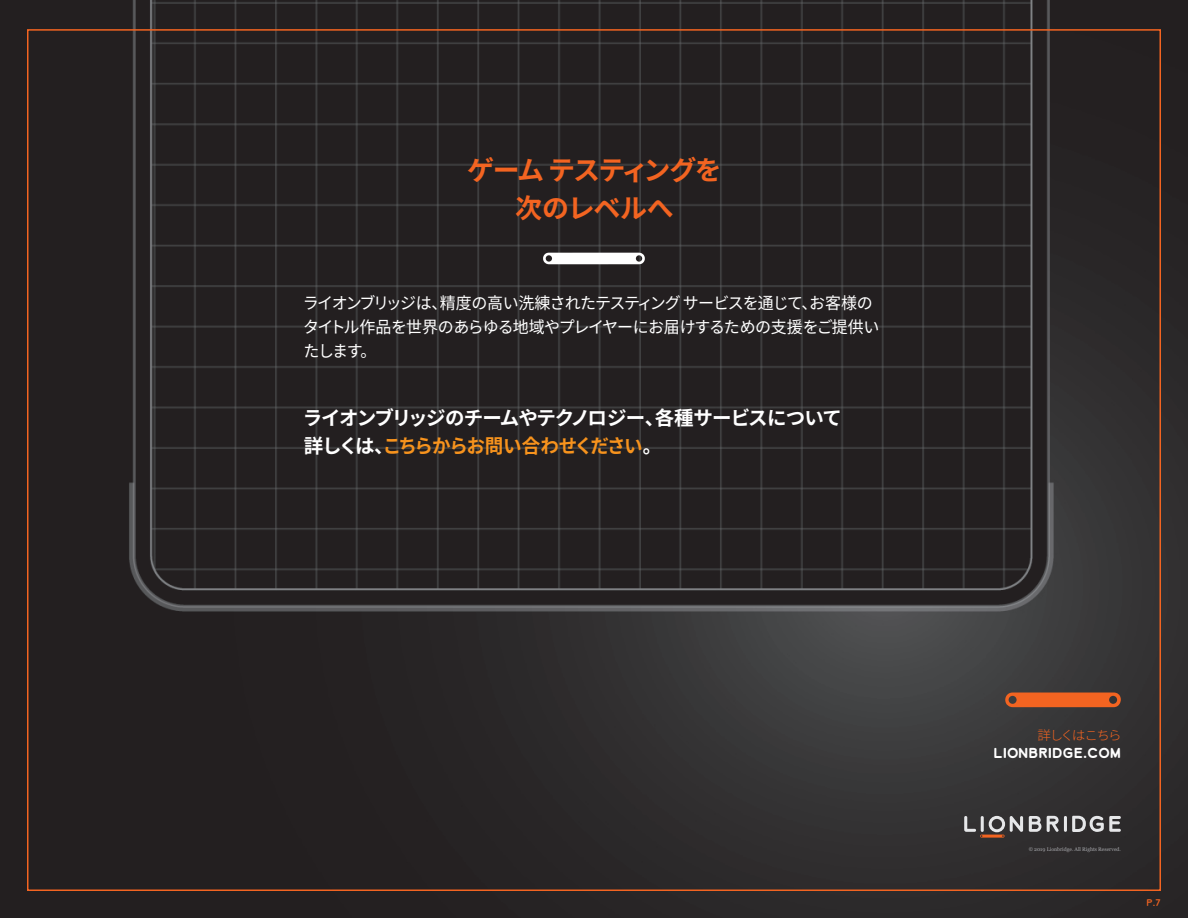
<style>
.page{position:relative;width:1188px;height:918px;background:#fff}
.page>*{position:absolute;margin:0;border:0;box-sizing:border-box;transform-origin:0 0}
.Lion_Main_Title{font:700 27px "Noto Sans CJ Kjp";letter-spacing:-.07em;color:#f36421}
.Lion_Main_Title-2{font:700 27px "Noto Sans CJ Kjp";letter-spacing:-.05em;color:#f36421}
.t1{font:700 19.5px/28.5px "Noto Sans CJ Kjp";letter-spacing:-.065em;color:#fff}
.t2{font:16.5px/24px "Noto Sans CJ Kjp";letter-spacing:-.065em;color:#fff}
.t3{font:700 13.5px "Lionbridge Sans";color:#fff}
.t4{font:300 13.05px "Noto Sans CJ Kjp";letter-spacing:-.13em;color:#f36421;scale:1.04 1}
.Lion_Intro{font:9px "Lionbridge Sans";color:#f36421}
.t5{font:5.25px "Georgia";color:#a8a9ad}
.s1{color:#f7931d}
.s2{font-family:"Noto Sans CJ Kjp"}
</style>
<div class="page">
<img style="left:0;top:0;width:1188px;height:918px">
<svg style="left:1005px;top:693px;width:116px;height:14px;background:#e26023"></svg>
<svg style="left:1029px;top:816px;width:12px;height:16px"></svg>
<svg style="left:964px;top:816px;width:59px;height:22px"></svg>
<svg style="left:1047px;top:816px;width:74px;height:16px"></svg>
<svg style="left:543px;top:253px;width:102px;height:11px"></svg>
<p class="Lion_Main_Title" style="left:467px;top:155px;width:256px">ゲーム テスティングを</p>
<p class="Lion_Main_Title-2" style="left:515px;top:193px;width:160px">次のレベルへ</p>
<p class="t2" style="left:303px;top:291px;width:578px">ライオンブリッジは、精度の高い洗練されたテスティング サービスを通じて、お客様のタイトル作品を世界のあらゆる地域やプレイヤーにお届けするための支援をご提供いたします。</p>
<p class="t1" style="left:303px;top:404px;width:541px">ライオンブリッジのチームやテクノロジー、各種サービスについて詳しくは、<span class="s1">こちらからお問い合わせください</span>。</p>
<p class="t4" style="left:1037px;top:728px;width:82px">詳しくはこちら</p>
<p class="t3" style="left:993px;top:743px;width:129px">LIONBRIDGE.COM</p>
<p class="t5" style="left:1029px;top:846px;width:94px"><span class="s2">©</span> 2019 Lionbridge. All Rights Reserved.</p>
<p class="Lion_Intro" style="left:1146px;top:896px;width:16px">P.7</p>
</div>
